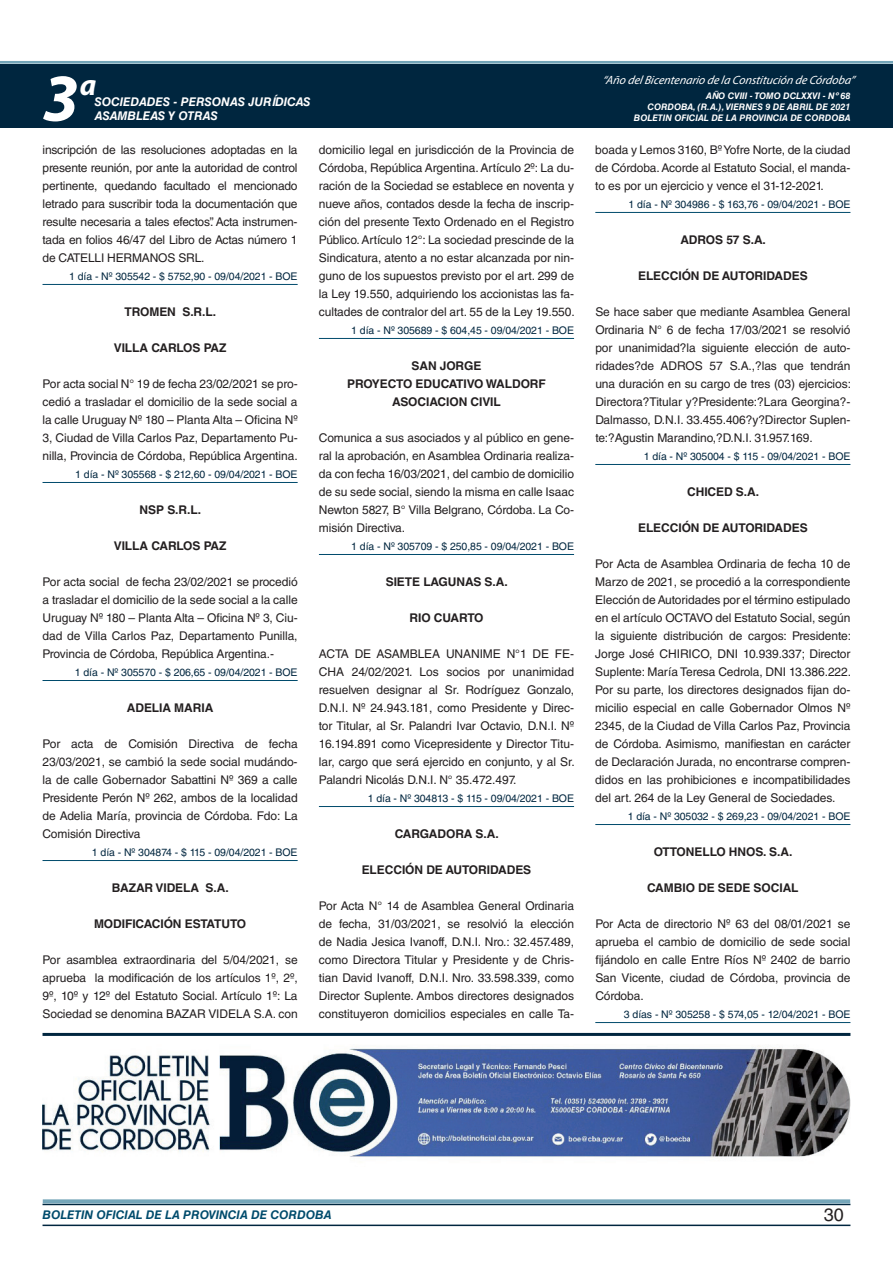
<style>
.page{position:relative;width:893px;height:1263px;background:#fff}
.page>*{position:absolute;margin:0;border:0;box-sizing:border-box;transform-origin:0 0}
.t1{font:italic 700 67.5px "Myriad Pro";color:#fff}
.t2{font:italic 700 30px "Myriad Pro";color:#fff}
.t3{font:18px "Helvetica LT Std";color:#231f20}
.t4{font:12px/18px "Helvetica LT Std";letter-spacing:-.005em;color:#231f20;text-align:justify}
.t5{font:700 12px/18px "Helvetica LT Std";letter-spacing:-.005em;color:#231f20;text-align:center}
.t6{font:italic 12px "Myriad Pro";color:#fff}
.t7{font:italic 700 12px "Helvetica LT Std";color:#fff}
.t8{font:italic 700 12px "Helvetica LT Std";color:#004b6c}
.t9{font:10.5px "Helvetica LT Std";letter-spacing:-.005em;color:#00263f}
.t10{font:italic 700 9px/10.8px "Helvetica LT Std";color:#fff;text-align:right}
</style>
<div class="page">
<div style="left:0;top:61px;width:893px;height:6px;background:#fff;opacity:.75"></div>
<div style="left:0;top:64px;width:893px;height:64px;background:#00263f"></div>
<hr style="left:43px;top:1224px;width:807px;height:2px;background:#00263f">
<div style="left:42px;top:1198px;width:809px;height:8px;background:#fff;opacity:.75"></div>
<hr style="left:43px;top:284px;width:255px;height:1px;background:#004b6c">
<hr style="left:43px;top:482px;width:255px;height:1px;background:#004b6c">
<hr style="left:43px;top:680px;width:255px;height:1px;background:#004b6c">
<hr style="left:43px;top:860px;width:255px;height:1px;background:#004b6c">
<hr style="left:319px;top:338px;width:255px;height:1px;background:#004b6c">
<hr style="left:319px;top:554px;width:255px;height:1px;background:#004b6c">
<hr style="left:319px;top:806px;width:255px;height:1px;background:#004b6c">
<hr style="left:595px;top:212px;width:255px;height:1px;background:#004b6c">
<hr style="left:595px;top:464px;width:255px;height:1px;background:#004b6c">
<hr style="left:595px;top:824px;width:255px;height:1px;background:#004b6c">
<hr style="left:595px;top:1022px;width:255px;height:1px;background:#004b6c">
<hr style="left:43px;top:1033px;width:807px;height:3px;background:#00263f">
<img style="left:43px;top:1045px;width:807px;height:113px">
<h1 class="t1" style="left:43px;top:54px;width:38px">3</h1>
<h2 class="t2" style="left:80px;top:66px;width:18px">a</h2>
<p class="t7" style="left:95px;top:94px;width:217px">SOCIEDADES - PERSONAS JURÍDICAS</p>
<p class="t7" style="left:95px;top:109px;width:125px">ASAMBLEAS Y OTRAS</p>
<p class="t6" style="left:603px;top:72px;width:254px">“Año delBicentenario de la Constitución de Córdoba”</p>
<p class="t10" style="left:634px;top:91px;width:218px">AÑO CVIII - TOMO DCLXXVI - Nº 68<br>CORDOBA, (R.A.), VIERNES 9 DE ABRIL DE 2021<br>BOLETIN OFICIAL DE LA PROVINCIA DE CORDOBA</p>
<p class="t4" style="left:43px;top:141px;width:257px">inscripción de las resoluciones adoptadas en la presente reunión, por ante la autoridad de control pertinente, quedando facultado el mencionado letrado para suscribir toda la documentación que resulte necesaria a tales efectos”. Acta instrumen&shy;tada en folios 46/47 del Libro de Actas número 1 de CATELLI HERMANOS SRL.</p>
<p class="t9" style="left:69px;top:270px;width:230px">1 día - Nº 305542 - $ 5752,90 - 09/04/2021 - BOE</p>
<p class="t5" style="left:125px;top:302px;width:93px">TROMEN S.R.L.</p>
<p class="t5" style="left:114px;top:338px;width:114px">VILLA CARLOS PAZ</p>
<p class="t4" style="left:43px;top:375px;width:257px">Por acta social N° 19 de fecha 23/02/2021 se pro&shy;cedió a trasladar el domicilio de la sede social a la calle Uruguay Nº 180 – Planta Alta – Oficina Nº 3, Ciudad de Villa Carlos Paz, Departamento Pu&shy;nilla, Provincia de Córdoba, República Argentina.</p>
<p class="t9" style="left:75px;top:468px;width:224px">1 día - Nº 305568 - $ 212,60 - 09/04/2021 - BOE</p>
<p class="t5" style="left:140px;top:500px;width:63px">NSP S.R.L.</p>
<p class="t5" style="left:114px;top:536px;width:114px">VILLA CARLOS PAZ</p>
<p class="t4" style="left:43px;top:573px;width:257px">Por acta social de fecha 23/02/2021 se procedió a trasladar el domicilio de la sede social a la calle Uruguay Nº 180 – Planta Alta – Oficina Nº 3, Ciu&shy;dad de Villa Carlos Paz, Departamento Punilla, Provincia de Córdoba, República Argentina.-</p>
<p class="t9" style="left:75px;top:666px;width:224px">1 día - Nº 305570 - $ 206,65 - 09/04/2021 - BOE</p>
<p class="t5" style="left:127px;top:698px;width:88px">ADELIA MARIA</p>
<p class="t4" style="left:43px;top:735px;width:257px">Por acta de Comisión Directiva de fecha 23/03/2021, se cambió la sede social mudándo&shy;la de calle Gobernador Sabattini Nº 369 a calle Presidente Perón Nº 262, ambos de la localidad de Adelia María, provincia de Córdoba. Fdo: La Comisión Directiva</p>
<p class="t9" style="left:92px;top:846px;width:207px">1 día - Nº 304874 - $ 115 - 09/04/2021 - BOE</p>
<p class="t5" style="left:112px;top:878px;width:118px">BAZAR VIDELA S.A.</p>
<p class="t5" style="left:94px;top:914px;width:18px">MODIFICACIÓN</p>
<p class="t5" style="left:185px;top:914px;width:17px">ESTATUTO</p>
<p class="t4" style="left:43px;top:951px;width:257px">Por asamblea extraordinaria del 5/04/2021, se aprueba la modificación de los artículos 1º, 2º, 9º, 10º y 12º del Estatuto Social. Artículo 1º: La Sociedad se denomina BAZAR VIDELA S.A. con</p>
<p class="t4" style="left:319px;top:141px;width:257px">domicilio legal en jurisdicción de la Provincia de Córdoba, República Argentina. Artículo 2º: La du&shy;ración de la Sociedad se establece en noventa y nueve años, contados desde la fecha de inscrip&shy;ción del presente Texto Ordenado en el Registro Público. Artículo 12°: La sociedad prescinde de la Sindicatura, atento a no estar alcanzada por nin&shy;guno de los supuestos previsto por el art. 299 de la Ley 19.550, adquiriendo los accionistas las fa&shy;cultades de contralor del art. 55 de la Ley 19.550.</p>
<p class="t9" style="left:351px;top:324px;width:224px">1 día - Nº 305689 - $ 604,45 - 09/04/2021 - BOE</p>
<p class="t5" style="left:347px;top:356px;width:200px">SAN JORGE<br>PROYECTO EDUCATIVO WALDORF<br>ASOCIACION CIVIL</p>
<p class="t4" style="left:319px;top:429px;width:257px">Comunica a sus asociados y al público en gene&shy;ral la aprobación, en Asamblea Ordinaria realiza&shy;da con fecha 16/03/2021, del cambio de domicilio de su sede social, siendo la misma en calle Isaac Newton 5827, B° Villa Belgrano, Córdoba. La Co&shy;misión Directiva.</p>
<p class="t9" style="left:351px;top:540px;width:224px">1 día - Nº 305709 - $ 250,85 - 09/04/2021 - BOE</p>
<p class="t5" style="left:386px;top:572px;width:123px">SIETE LAGUNAS S.A.</p>
<p class="t5" style="left:409px;top:608px;width:76px">RIO CUARTO</p>
<p class="t4" style="left:319px;top:645px;width:257px">ACTA DE ASAMBLEA UNANIME N°1 DE FE-CHA 24/02/2021. Los socios por unanimidad resuelven designar al Sr. Rodríguez Gonzalo, D.N.I. Nº 24.943.181, como Presidente y Direc&shy;tor Titular, al Sr. Palandri Ivar Octavio, D.N.I. Nº 16.194.891 como Vicepresidente y Director Titu&shy;lar, cargo que será ejercido en conjunto, y al Sr.<br>Palandri Nicolás D.N.I. N° 35.472.497.</p>
<p class="t9" style="left:368px;top:792px;width:208px">1 día - Nº 304813 - $ 115 - 09/04/2021 - BOE</p>
<p class="t5" style="left:395px;top:824px;width:105px">CARGADORA S.A.</p>
<p class="t5" style="left:362px;top:860px;width:17px">ELECCIÓN</p>
<p class="t5" style="left:426px;top:860px;width:36px">DE AUTORIDADES</p>
<p class="t4" style="left:319px;top:897px;width:257px">Por Acta N° 14 de Asamblea General Ordinaria de fecha, 31/03/2021, se resolvió la elección de Nadia Jesica Ivanoff, D.N.I. Nro.: 32.457.489, como Directora Titular y Presidente y de Chris&shy;tian David Ivanoff, D.N.I. Nro. 33.598.339, como Director Suplente. Ambos directores designados constituyeron domicilios especiales en calle Ta-</p>
<p class="t4" style="left:595px;top:141px;width:257px">boada y Lemos 3160, Bº Yofre Norte, de la ciudad de Córdoba. Acorde al Estatuto Social, el manda&shy;to es por un ejercicio y vence el 31-12-2021.</p>
<p class="t9" style="left:628px;top:198px;width:223px">1 día - Nº 304986 - $ 163,76 - 09/04/2021 - BOE</p>
<p class="t5" style="left:680px;top:230px;width:87px">ADROS 57 S.A.</p>
<p class="t5" style="left:638px;top:266px;width:17px">ELECCIÓN</p>
<p class="t5" style="left:703px;top:266px;width:36px">DE AUTORIDADES</p>
<p class="t4" style="left:595px;top:303px;width:257px">Se hace saber que mediante Asamblea General Ordinaria N° 6 de fecha 17/03/2021 se resolvió por unanimidad?la siguiente elección de auto&shy;ridades?de ADROS 57 S.A.,?las que tendrán una duración en su cargo de tres (03) ejercicios:<br>Directora?Titular y?Presidente:?Lara Georgina?- Dalmasso, D.N.I. 33.455.406?y?Director Suplen&shy;te:?Agustin Marandino,?D.N.I. 31.957.169.</p>
<p class="t9" style="left:644px;top:450px;width:208px">1 día - Nº 305004 - $ 115 - 09/04/2021 - BOE</p>
<p class="t5" style="left:687px;top:482px;width:73px">CHICED S.A.</p>
<p class="t5" style="left:638px;top:518px;width:171px">ELECCIÓN DE AUTORIDADES</p>
<p class="t4" style="left:595px;top:555px;width:257px">Por Acta de Asamblea Ordinaria de fecha 10 de Marzo de 2021, se procedió a la correspondiente Elección de Autoridades por el término estipulado en el artículo OCTAVO del Estatuto Social, según la siguiente distribución de cargos: Presidente:<br>Jorge José CHIRICO, DNI 10.939.337; Director Suplente: María Teresa Cedrola, DNI 13.386.222.<br>Por su parte, los directores designados fijan do&shy;micilio especial en calle Gobernador Olmos Nº 2345, de la Ciudad de Villa Carlos Paz, Provincia de Córdoba. Asimismo, manifiestan en carácter de Declaración Jurada, no encontrarse compren&shy;didos en las prohibiciones e incompatibilidades del art. 264 de la Ley General de Sociedades.</p>
<p class="t9" style="left:628px;top:810px;width:224px">1 día - Nº 305032 - $ 269,23 - 09/04/2021 - BOE</p>
<p class="t5" style="left:654px;top:842px;width:140px">OTTONELLO HNOS. S.A.</p>
<p class="t5" style="left:647px;top:878px;width:153px">CAMBIO DE SEDE SOCIAL</p>
<p class="t4" style="left:595px;top:915px;width:257px">Por Acta de directorio Nº 63 del 08/01/2021 se aprueba el cambio de domicilio de sede social fijándolo en calle Entre Ríos Nº 2402 de barrio San Vicente, ciudad de Córdoba, provincia de Córdoba.</p>
<p class="t9" style="left:624px;top:1008px;width:228px">3 días - Nº 305258 - $ 574,05 - 12/04/2021 - BOE</p>
<p class="t8" style="left:43px;top:1208px;width:290px">BOLETIN OFICIAL DE LA PROVINCIA DE CORDOBA</p>
<h3 class="t3" style="left:824px;top:1204px;width:22px">30</h3>
</div>
